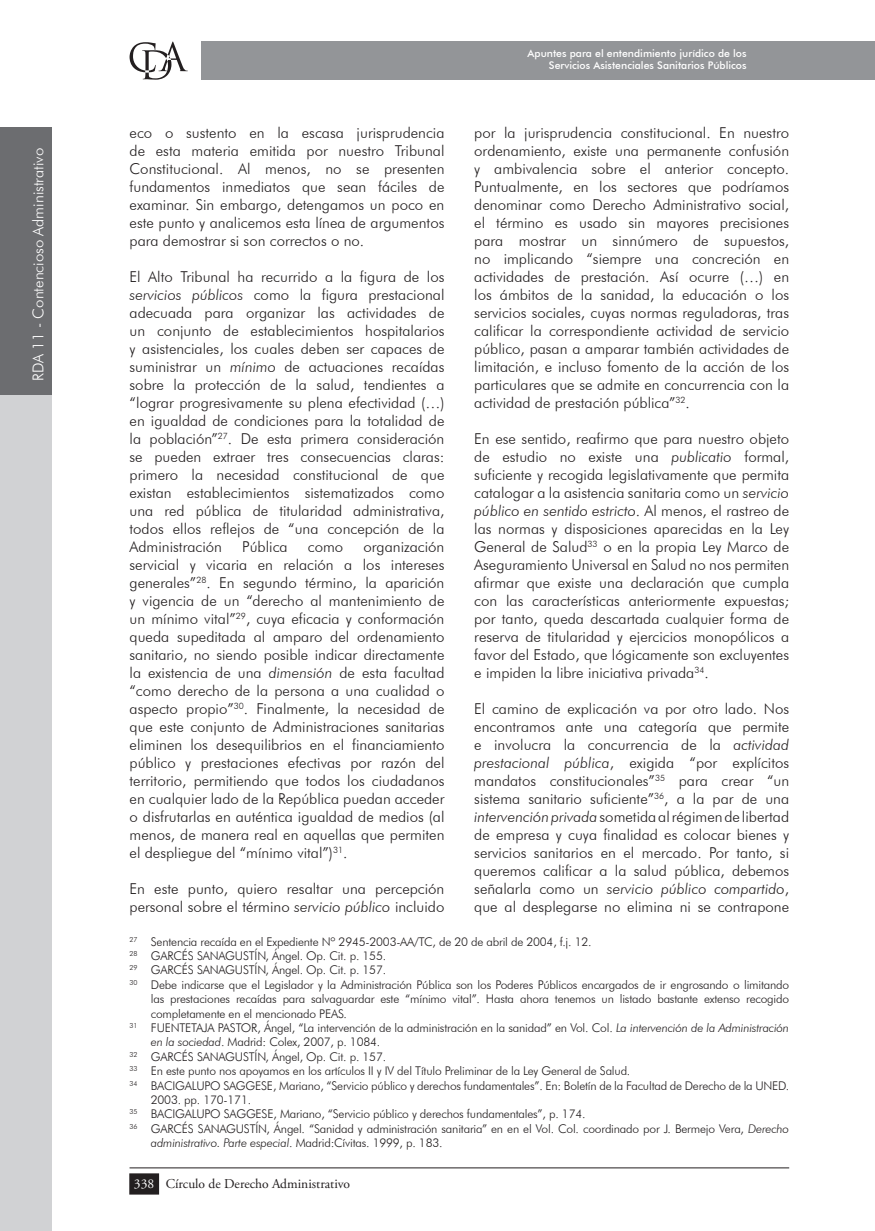
<style>
.page{position:relative;width:875px;height:1231px;background:#fff}
.page>*{position:absolute;margin:0;border:0;box-sizing:border-box;transform-origin:0 0}
.t1{font:300 15px/18px "Futura BT";color:#231f20;text-align:justify}
.t2{font:300 15px "Futura BT";color:#fff}
.t3{font:13.5px "Adobe Garamond Pro";color:#231f20}
.t4{font:300 12px "Futura BT";letter-spacing:-.015em;color:#231f20}
.t5{font:italic 300 12px "Futura BT";letter-spacing:-.015em;color:#231f20}
.t6{font:500 10.5px/12.6px "Futura BT";color:#fff;text-align:right}
.s1{font-style:italic}
.s2{font-style:normal}
.s3{color:#fff}
</style>
<div class="page">
<hr style="left:874px;top:41px;width:1px;height:39px;background:#939598">
<div style="left:201px;top:41px;width:673px;height:39px;background:#939598"></div>
<svg style="left:129px;top:42px;width:59px;height:38px"></svg>
<hr style="left:129px;top:1167px;width:660px;height:1px;background:#231f20">
<div style="left:130px;top:1174px;width:28px;height:20px;background:#231f20"></div>
<div style="left:129px;top:1173px;width:30px;height:21px;border:2px solid #231f20"></div>
<div style="left:0;top:386px;width:52px;height:845px;background:#d1d2d4"></div>
<div style="left:0;top:127px;width:52px;height:267px;background:#6c6d70"></div>
<p class="t2" style="left:29px;top:381px;width:235px;rotate:-90deg">RDA 11 - Contencioso Administrativo</p>
<p class="t6" style="left:527px;top:47px;width:220px">Apuntes para el entendimiento jurídico de los<br>Servicios Asistenciales Sanitarios Públicos</p>
<p class="t1" style="left:129px;top:123px;width:316px">eco o sustento en la escasa jurisprudencia de esta materia emitida por nuestro Tribunal Constitucional. Al menos, no se presenten fundamentos inmediatos que sean fáciles de examinar. Sin embargo, detengamos un poco en este punto y analicemos esta línea de argumentos para demostrar si son correctos o no.</p>
<p class="t1" style="left:129px;top:267px;width:316px">El Alto Tribunal ha recurrido a la figura de los <span class="s1">servicios públicos</span> como la figura prestacional adecuada para organizar las actividades de un conjunto de establecimientos hospitalarios y asistenciales, los cuales deben ser capaces de suministrar un <span class="s1">mínimo</span> de actuaciones recaídas sobre la protección de la salud, tendientes a “lograr progresivamente su plena efectividad (…) en igualdad de condiciones para la totalidad de la población”<sup>27</sup>. De esta primera consideración se pueden extraer tres consecuencias claras: primero la necesidad constitucional de que existan establecimientos sistematizados como una red pública de titularidad administrativa, todos ellos reflejos de “una concepción de la Administración</p>
<p class="t1" style="left:474px;top:123px;width:316px">por la jurisprudencia constitucional. En nuestro ordenamiento, existe una permanente confusión y ambivalencia sobre el anterior concepto.<br>Puntualmente, en los sectores que podríamos denominar como Derecho Administrativo social, el término es usado sin mayores precisiones para mostrar un sinnúmero de supuestos, no implicando “siempre una concreción en actividades de prestación. Así ocurre (…) en los ámbitos de la sanidad, la educación o los servicios sociales, cuyas normas reguladoras, tras calificar la correspondiente actividad de servicio público, pasan a amparar también actividades de limitación, e incluso fomento de la acción de los particulares que se admite en concurrencia con la actividad de prestación pública”<sup>32</sup>.</p>
<p class="t1" style="left:474px;top:429px;width:316px">En ese sentido, reafirmo que para nuestro objeto de estudio no existe una <span class="s1">publicatio</span> formal, suficiente y recogida legislativamente que permita catalogar a la asistencia sanitaria como un <span class="s1">servicio público en sentido estricto</span>. Al menos, el rastreo de las normas y disposiciones aparecidas en la Ley General de Salud<sup>33</sup> o en la propia Ley Marco de Aseguramiento Universal en Salud no nos permiten afirmar que existe una declaración que cumpla con las características anteriormente expuestas; por tanto, queda descartada cualquier forma de reserva de titularidad y ejercicios monopólicos a favor del Estado, que lógicamente son excluyentes e impiden la libre iniciativa privada<sup>34</sup>.</p>
<p class="t1" style="left:474px;top:699px;width:316px">El camino de explicación va por otro lado. Nos encontramos ante una categoría que permite e involucra la concurrencia de la <span class="s1">actividad prestacional pública</span>, exigida “por explícitos mandatos constitucionales”<sup>35</sup> para crear “un sistema sanitario suficiente”<sup>36</sup>, a la par de una <span class="s1">intervención privada</span> sometida al régimen de libertad de empresa y cuya finalidad es colocar bienes y servicios sanitarios en el mercado. Por tanto, si queremos calificar a la salud pública, debemos señalarla como un <span class="s1">servicio público compartido</span>, que al desplegarse no elimina ni se contrapone</p>
<p class="t4" style="left:129px;top:934px;width:463px"><sup>27</sup> Sentencia recaída en el Expediente Nº 2945-2003-AA/TC, de 20 de abril de 2004, f.j. 12.</p>
<p class="t4" style="left:129px;top:948px;width:258px"><sup>28</sup> GARCÉS SANAGUSTÍN, Ángel. Op. Cit. p. 155.</p>
<p class="t4" style="left:129px;top:963px;width:258px"><sup>29</sup> GARCÉS SANAGUSTÍN, Ángel. Op. Cit. p. 157.</p>
<p class="t4" style="left:129px;top:977px;width:661px"><sup>30</sup> Debe indicarse que el Legislador y la Administración Pública son los Poderes Públicos encargados de ir engrosando o limitando</p>
<p class="t4" style="left:151px;top:991px;width:639px">las prestaciones recaídas para salvaguardar este “mínimo vital”. Hasta ahora tenemos un listado bastante extenso recogido</p>
<p class="t4" style="left:151px;top:1006px;width:198px">completamente en el mencionado PEAS.</p>
<p class="t4" style="left:129px;top:1020px;width:661px"><sup>31</sup> FUENTETAJA PASTOR, Ángel, “La intervención de la administración en la sanidad” en Vol. Col. <span class="s1">La intervención de la Administración</span></p>
<p class="t4" style="left:151px;top:1035px;width:231px"><span class="s1">en la sociedad</span>. Madrid: Colex, 2007, p. 1084.</p>
<p class="t4" style="left:129px;top:1049px;width:258px"><sup>32</sup> GARCÉS SANAGUSTÍN, Ángel, Op. Cit. p. 157.</p>
<p class="t4" style="left:129px;top:1063px;width:502px"><sup>33</sup> En este punto nos apoyamos en los artículos II y IV del Título Preliminar de la Ley General de Salud.</p>
<p class="t4" style="left:129px;top:1078px;width:661px"><sup>34</sup> BACIGALUPO SAGGESE, Mariano, “Servicio público y derechos fundamentales”. En: Boletín de la Facultad de Derecho de la UNED.</p>
<p class="t4" style="left:151px;top:1092px;width:102px">2003. pp. 170-171.</p>
<p class="t4" style="left:129px;top:1107px;width:457px"><sup>35</sup> BACIGALUPO SAGGESE, Mariano, “Servicio público y derechos fundamentales”, p. 174.</p>
<p class="t4" style="left:129px;top:1121px;width:661px"><sup>36</sup> GARCÉS SANAGUSTÍN, Ángel. “Sanidad y administración sanitaria” en en el Vol. Col. coordinado por J. Bermejo Vera, <span class="s1">Derecho</span></p>
<p class="t5" style="left:151px;top:1136px;width:293px">administrativo. Parte especial<span class="s2">. Madrid:Cívitas. 1999, p. 183.</span></p>
<p class="t1" style="left:242px;top:537px;width:47px">Pública</p>
<p class="t1" style="left:308px;top:537px;width:37px">como</p>
<p class="t1" style="left:129px;top:537px;width:316px;text-indent:234px">organización servicial y vicaria en relación a los intereses generales”<sup>28</sup>. En segundo término, la aparición y vigencia de un “derecho al mantenimiento de un mínimo vital”<sup>29</sup>, cuya eficacia y conformación queda supeditada al amparo del ordenamiento sanitario, no siendo posible indicar directamente la existencia de una <span class="s1">dimensión</span> de esta facultad “como derecho de la persona a una cualidad o aspecto propio”<sup>30</sup>. Finalmente, la necesidad de que este conjunto de Administraciones sanitarias eliminen los desequilibrios en el financiamiento público y prestaciones efectivas por razón del territorio, permitiendo que todos los ciudadanos en cualquier lado de la República puedan acceder o disfrutarlas en auténtica igualdad de medios (al menos, de manera real en aquellas que permiten el despliegue del “mínimo vital”)<sup>31</sup>.</p>
<p class="t1" style="left:129px;top:879px;width:316px">En este punto, quiero resaltar una percepción personal sobre el término <span class="s1">servicio público</span> incluido</p>
<p class="t3" style="left:134px;top:1175px;width:218px"><span class="s3">338</span> Círculo de Derecho Administrativo</p>
</div>
